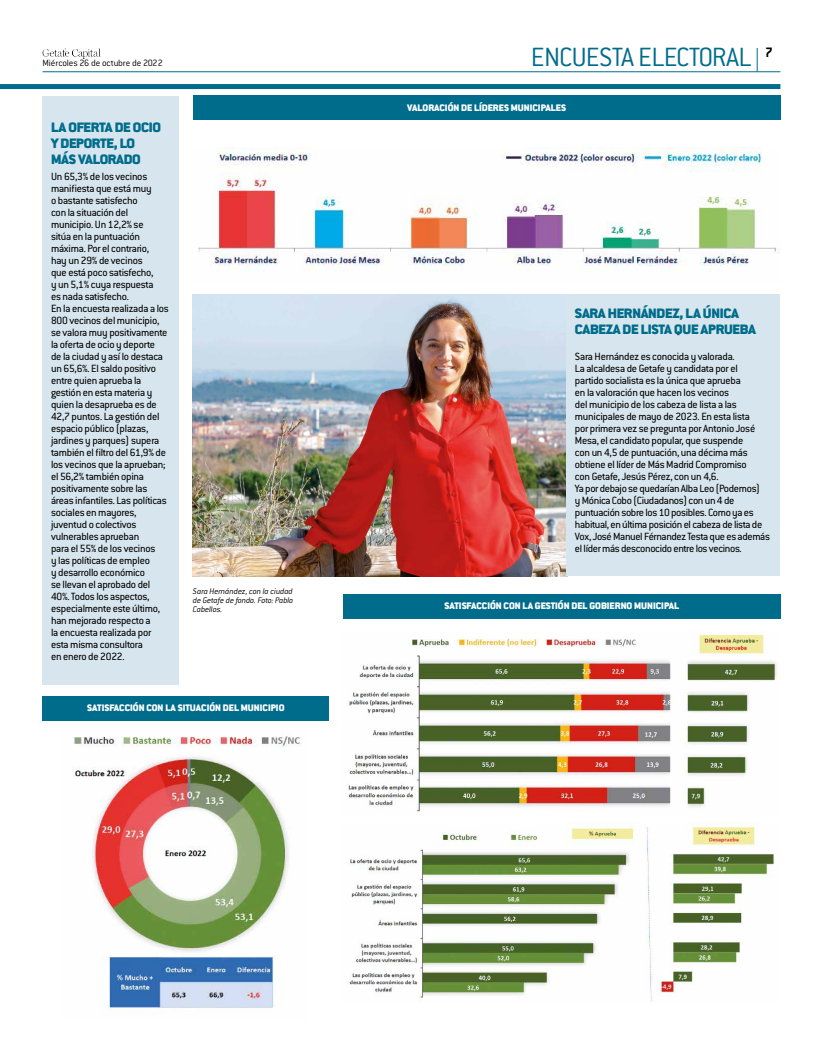
<style>
.page{position:relative;width:823px;height:1049px;background:#fff}
.page>*{position:absolute;margin:0;border:0;box-sizing:border-box;transform-origin:0 0}
.t1{font:300 29px "Conduit ITC Std";letter-spacing:-.03em;color:#006c8b}
.t2{font:900 15px/16px "Conduit ITC Std";letter-spacing:-.02em;color:#006c8b}
.t3{font:700 15px "Conduit ITC Std";color:#000}
.t4{font:11.5px/12px "Conduit ITC Std";letter-spacing:-.02em;color:#000}
.t5{font:900 10.4px "Conduit ITC Std";color:#fff}
.t6{font:300 10px "Conduit ITC Std";letter-spacing:-.015em;color:#000}
.t7{font:italic 300 9px/9px "Conduit ITC Std";letter-spacing:-.015em;color:#000;text-align:justify}
</style>
<div class="page">
<img style="left:72px;top:736px;width:229px;height:279px">
<img style="left:193px;top:294px;width:373px;height:282px">
<div style="left:566px;top:294px;width:214px;height:282px;background:#d7e6ee"></div>
<hr style="left:43px;top:72px;width:737px;height:1px;background:#006c8b">
<img style="left:43px;top:49px;width:58px;height:10px">
<svg style="left:756px;top:48px;width:1px;height:24px"></svg>
<div style="left:0;top:84px;width:780px;height:5px;background:#006c8b"></div>
<div style="left:43px;top:96px;width:136px;height:588px;background:#d7e6ee"></div>
<div style="left:193px;top:96px;width:587px;height:24px;background:#006c8b"></div>
<div style="left:43px;top:696px;width:286px;height:24px;background:#006c8b"></div>
<div style="left:343px;top:594px;width:437px;height:24px;background:#006c8b"></div>
<img style="left:198px;top:148px;width:581px;height:124px">
<img style="left:347px;top:632px;width:431px;height:180px">
<img style="left:349px;top:822px;width:425px;height:179px">
<p class="t6" style="left:43px;top:57px;width:122px">Miércoles 26 de octubre de 2022</p>
<h2 class="t2" style="left:51px;top:119px;width:111px">LA OFERTA DE OCIO<br>Y DEPORTE, LO<br>MÁS VALORADO</h2>
<p class="t4" style="left:51px;top:170px;width:119px">Un 65,3% de los vecinos manifiesta que está muy<br>o bastante satisfecho<br>con la situación del municipio. Un 12,2% se<br>sitúa en la puntuación máxima. Por el contrario,<br>hay un 29% de vecinos<br>que está poco satisfecho,<br>y un 5,1% cuya respuesta<br>es nada satisfecho.<br>En la encuesta realizada a los<br>800 vecinos del municipio, se valora muy positivamente la oferta de ocio y deporte<br>de la ciudad y así lo destaca un 65,6%. El saldo positivo entre quien aprueba la gestión en esta materia y quien la desaprueba es de<br>42,7 puntos. La gestión del espacio público (plazas, jardines y parques) supera también el filtro del 61,9% de los vecinos que la aprueban; el 56,2% también opina positivamente sobre las áreas infantiles. Las políticas sociales en mayores, juventud o colectivos vulnerables aprueban<br>para el 55% de los vecinos<br>y las políticas de empleo<br>y desarrollo económico<br>se llevan el aprobado del<br>40%. Todos los aspectos, especialmente este último, han mejorado respecto a<br>la encuesta realizada por esta misma consultora<br>en enero de 2022.</p>
<p class="t7" style="left:193px;top:586px;width:102px">Sara Hernández, con la ciudad de Getafe de fondo. Foto: Pablo Cabellos.</p>
<p class="t5" style="left:87px;top:702px;width:199px">SATISFACCIÓN CON LA SITUACIÓN DEL MUNICIPIO</p>
<h1 class="t1" style="left:530px;top:40px;width:222px">ENCUESTA ELECTORAL</h1>
<p class="t5" style="left:407px;top:102px;width:160px">VALORACIÓN DE LÍDERES MUNICIPALES</p>
<h2 class="t3" style="left:764px;top:44px;width:9px">7</h2>
<h2 class="t2" style="left:574px;top:305px;width:182px">SARA HERNÁNDEZ, LA ÚNICA<br>CABEZA DE LISTA QUE APRUEBA</h2>
<p class="t4" style="left:574px;top:350px;width:196px">Sara Hernández es conocida y valorada.<br>La alcaldesa de Getafe y candidata por el<br>partido socialista es la única que aprueba<br>en la valoración que hacen los vecinos<br>del municipio de los cabeza de lista a las municipales de mayo de 2023. En esta lista<br>por primera vez se pregunta por Antonio José Mesa, el candidato popular, que suspende<br>con un 4,5 de puntuación, una décima más obtiene el líder de Más Madrid Compromiso<br>con Getafe, Jesús Pérez, con un 4,6.<br>Ya por debajo se quedarían Alba Leo (Podemos)<br>y Mónica Cobo (Ciudadanos) con un 4 de puntuación sobre los 10 posibles. Como ya es habitual, en última posición el cabeza de lista de Vox, José Manuel Férnandez Testa que es además el líder más desconocido entre los vecinos.</p>
<p class="t5" style="left:444px;top:600px;width:236px">SATISFACCIÓN CON LA GESTIÓN DEL GOBIERNO MUNICIPAL</p>
</div>
